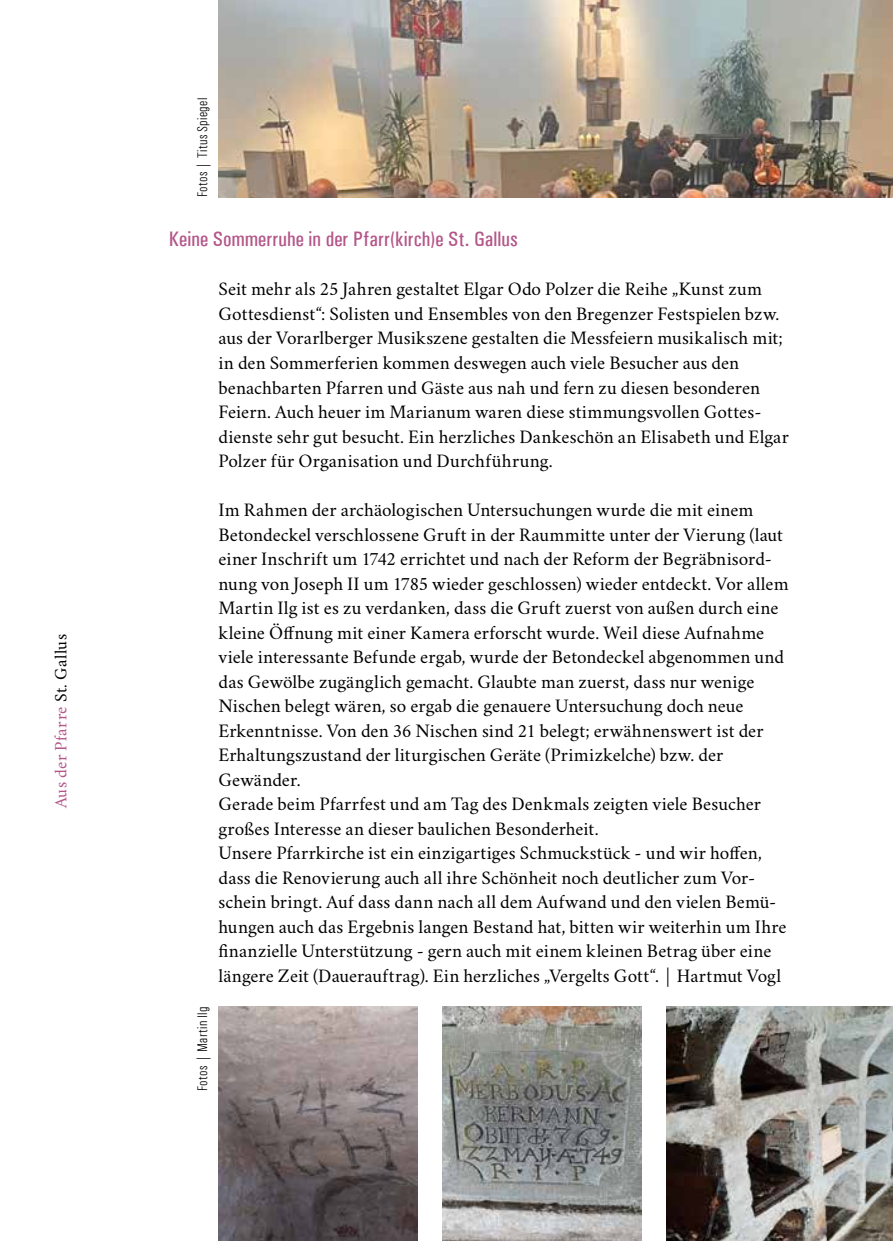
<style>
.page{position:relative;width:893px;height:1241px;background:#fff}
.page>*{position:absolute;margin:0;border:0;box-sizing:border-box;transform-origin:0 0}
.t1{font:500 condensed 21px "Univers";letter-spacing:.005em;color:#b45689}
.t2{font:19.25px/24.5px "Crimson";letter-spacing:.005em;color:#000}
.t3{font:17.5px "Crimson";letter-spacing:.025em;color:#b45689}
.t4{font:300 condensed 14px "Univers";letter-spacing:.025em;color:#000}
.s1{color:#000}
.s2{font-family:"Univers";font-weight:300;font-stretch:condensed}
</style>
<div class="page">
<img style="left:667px;top:1006px;width:226px;height:234px">
<img style="left:218px;top:1006px;width:200px;height:234px">
<img style="left:442px;top:1006px;width:200px;height:234px">
<img style="left:218px;top:0;width:675px;height:197px">
<p class="t3" style="left:47px;top:808px;width:176px;rotate:-90deg">Aus der Pfarre <span class="s1">St. Gallus</span></p>
<p class="t4" style="left:194px;top:197px;width:101px;rotate:-90deg">Fotos | Titus Spiegel</p>
<p class="t1" style="left:169px;top:227px;width:351px">Keine Sommerruhe in der Pfarr(kirch)e St. Gallus</p>
<p class="t2" style="left:218px;top:274px;width:572px">Seit mehr als 25 Jahren gestaltet Elgar Odo Polzer die Reihe „Kunst zum Gottesdienst“: Solisten und Ensembles von den Bregenzer Festspielen bzw. aus der Vorarlberger Musikszene gestalten die Messfeiern musikalisch mit; in den Sommerferien kommen deswegen auch viele Besucher aus den benachbarten Pfarren und Gäste aus nah und fern zu diesen besonderen Feiern. Auch heuer im Marianum waren diese stimmungsvollen Gottes&shy;dienste sehr gut besucht. Ein herzliches Dankeschön an Elisabeth und Elgar Polzer für Organisation und Durchführung.</p>
<p class="t2" style="left:218px;top:495px;width:572px">Im Rahmen der archäologischen Untersuchungen wurde die mit einem Betondeckel verschlossene Gruft in der Raummitte unter der Vierung (laut einer Inschrift um 1742 errichtet und nach der Reform der Begräbnisord&shy;nung von Joseph II um 1785 wieder geschlossen) wieder entdeckt. Vor allem Martin Ilg ist es zu verdanken, dass die Gruft zuerst von außen durch eine kleine Öffnung mit einer Kamera erforscht wurde. Weil diese Aufnahme viele interessante Befunde ergab, wurde der Betondeckel abgenommen und das Gewölbe zugänglich gemacht. Glaubte man zuerst, dass nur wenige Nischen belegt wären, so ergab die genauere Untersuchung doch neue Erkenntnisse. Von den 36 Nischen sind 21 belegt; erwähnenswert ist der Erhaltungszustand der liturgischen Geräte (Primizkelche) bzw. der Gewänder.<br>Gerade beim Pfarrfest und am Tag des Denkmals zeigten viele Besucher großes Interesse an dieser baulichen Besonderheit.<br>Unsere Pfarrkirche ist ein einzigartiges Schmuckstück - und wir hoffen, dass die Renovierung auch all ihre Schönheit noch deutlicher zum Vor&shy;schein bringt. Auf dass dann nach all dem Aufwand und den vielen Bemü&shy;hungen auch das Ergebnis langen Bestand hat, bitten wir weiterhin um Ihre finanzielle Unterstützung - gern auch mit einem kleinen Betrag über eine längere Zeit (Dauerauftrag). Ein herzliches „Vergelts Gott“. <span class="s2">|</span> Hartmut Vogl</p>
<p class="t4" style="left:194px;top:1090px;width:86px;rotate:-90deg">Fotos | Martin Ilg</p>
</div>
